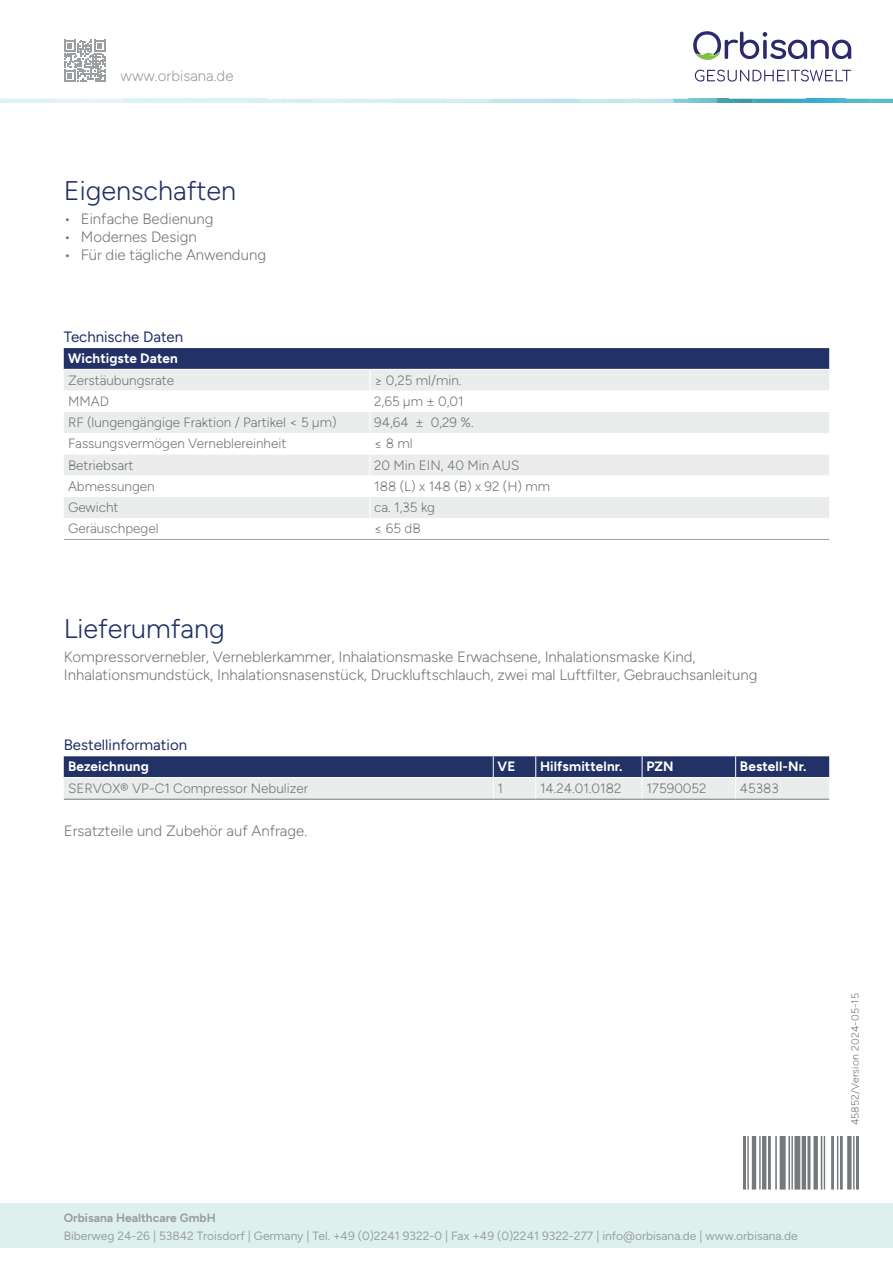
<style>
.page{position:relative;width:893px;height:1263px;background:#fff}
.page>*{position:absolute;margin:0;border:0;box-sizing:border-box;transform-origin:0 0}
.t1{font:300 27px "Figtree";color:#223166}
.t2{font:300 15px/18px "Figtree";color:#75797b}
.t3{font:15px "Figtree";color:#223166}
.t4{font:300 15px "Figtree";color:#9b9fa1}
.t5{font:300 13.5px "Figtree";color:#75797b}
.t6{font:700 13.5px "Figtree";letter-spacing:.01em;color:#fff}
.t7{font:12px "Figtree";color:#9b9fa1}
.t8{font:700 12px "Figtree";color:#9b9fa1}
.t9{font:300 10.5px "Figtree";letter-spacing:.015em;color:#75797b}
</style>
<div class="page">
<div style="left:0;top:1203px;width:893px;height:45px;background:#ddf0ed"></div>
<svg style="left:629px;top:99px;width:264px;height:4px"></svg>
<img style="left:729px;top:99px;width:25px;height:4px">
<img style="left:402px;top:99px;width:227px;height:4px">
<img style="left:294px;top:99px;width:21px;height:4px">
<svg style="left:394px;top:99px;width:8px;height:4px"></svg>
<svg style="left:266px;top:99px;width:3px;height:4px"></svg>
<svg style="left:282px;top:99px;width:12px;height:4px"></svg>
<svg style="left:64px;top:40px;width:41px;height:41px"></svg>
<svg style="left:695px;top:70px;width:156px;height:12px"></svg>
<svg style="left:693px;top:31px;width:158px;height:29px"></svg>
<hr style="left:64px;top:799px;width:429px;height:1px;background:#75797b">
<hr style="left:493px;top:799px;width:43px;height:1px;background:#75797b">
<hr style="left:536px;top:799px;width:106px;height:1px;background:#75797b">
<hr style="left:642px;top:799px;width:94px;height:1px;background:#75797b">
<hr style="left:736px;top:799px;width:93px;height:1px;background:#75797b">
<svg style="left:64px;top:756px;width:765px;height:43px;background:#878fa9"></svg>
<hr style="left:64px;top:777px;width:429px;height:1px;background:#fff">
<hr style="left:494px;top:777px;width:41px;height:1px;background:#fff">
<hr style="left:536px;top:777px;width:106px;height:1px;background:#fff">
<hr style="left:642px;top:777px;width:93px;height:1px;background:#fff">
<hr style="left:736px;top:777px;width:93px;height:1px;background:#fff">
<svg style="left:64px;top:348px;width:765px;height:170px"></svg>
<hr style="left:64px;top:539px;width:306px;height:1px;background:#9b9fa1">
<hr style="left:370px;top:539px;width:459px;height:1px;background:#9b9fa1">
<hr style="left:64px;top:369px;width:306px;height:1px;background:#fff">
<hr style="left:370px;top:369px;width:459px;height:1px;background:#fff">
<img style="left:743px;top:1136px;width:116px;height:53px">
<p class="t4" style="left:121px;top:67px;width:114px">www.orbisana.de</p>
<h1 class="t1" style="left:64px;top:175px;width:174px">Eigenschaften</h1>
<p class="t2" style="left:64px;top:210px;width:151px">• Einfache Bedienung</p>
<p class="t2" style="left:64px;top:228px;width:134px">• Modernes Design</p>
<p class="t2" style="left:64px;top:246px;width:204px">• Für die tägliche Anwendung</p>
<p class="t3" style="left:64px;top:328px;width:121px">Technische Daten</p>
<p class="t6" style="left:68px;top:351px;width:111px">Wichtigste Daten</p>
<p class="t5" style="left:68px;top:373px;width:108px">Zerstäubungsrate</p>
<p class="t5" style="left:374px;top:373px;width:89px">≥ 0,25 ml/min.</p>
<p class="t5" style="left:68px;top:394px;width:42px">MMAD</p>
<p class="t5" style="left:374px;top:394px;width:91px">2,65 µm ± 0,01</p>
<p class="t5" style="left:68px;top:415px;width:270px">RF (lungengängige Fraktion / Partikel &lt; 5 µm)</p>
<p class="t5" style="left:374px;top:415px;width:101px">94,64 ± 0,29 %.</p>
<p class="t5" style="left:68px;top:436px;width:220px">Fassungsvermögen Verneblereinheit</p>
<p class="t5" style="left:374px;top:436px;width:40px">≤ 8 ml</p>
<p class="t5" style="left:68px;top:457px;width:67px">Betriebsart</p>
<p class="t5" style="left:374px;top:457px;width:147px">20 Min EIN, 40 Min AUS</p>
<p class="t5" style="left:68px;top:479px;width:88px">Abmessungen</p>
<p class="t5" style="left:374px;top:479px;width:177px">188 (L) x 148 (B) x 92 (H) mm</p>
<p class="t5" style="left:68px;top:500px;width:52px">Gewicht</p>
<p class="t5" style="left:374px;top:500px;width:62px">ca. 1,35 kg</p>
<p class="t5" style="left:68px;top:521px;width:92px">Geräuschpegel</p>
<p class="t5" style="left:374px;top:521px;width:48px">≤ 65 dB</p>
<h1 class="t1" style="left:64px;top:613px;width:163px">Lieferumfang</h1>
<p class="t2" style="left:64px;top:648px;width:695px">Kompressorvernebler, Verneblerkammer, Inhalationsmaske Erwachsene, Inhalationsmaske Kind,<br>Inhalationsmundstück, Inhalationsnasenstück, Druckluftschlauch, zwei mal Luftfilter, Gebrauchsanleitung</p>
<p class="t3" style="left:64px;top:736px;width:125px">Bestellinformation</p>
<p class="t6" style="left:68px;top:759px;width:82px">Bezeichnung</p>
<p class="t6" style="left:497px;top:759px;width:19px">VE</p>
<p class="t6" style="left:540px;top:759px;width:84px">Hilfsmittelnr.</p>
<p class="t6" style="left:646px;top:759px;width:29px">PZN</p>
<p class="t6" style="left:740px;top:759px;width:68px">Bestell-Nr.</p>
<p class="t5" style="left:68px;top:781px;width:242px">SERVOX® VP-C1 Compressor Nebulizer</p>
<p class="t5" style="left:497px;top:781px;width:7px">1</p>
<p class="t5" style="left:540px;top:781px;width:83px">14.24.01.0182</p>
<p class="t5" style="left:646px;top:781px;width:62px">17590052</p>
<p class="t5" style="left:740px;top:781px;width:40px">45383</p>
<p class="t2" style="left:64px;top:821px;width:245px">Ersatzteile und Zubehör auf Anfrage.</p>
<p class="t8" style="left:64px;top:1211px;width:153px">Orbisana Healthcare GmbH</p>
<p class="t7" style="left:64px;top:1228px;width:735px">Biberweg 24-26 | 53842 Troisdorf | Germany | Tel. +49 (0)2241 9322-0 | Fax +49 (0)2241 9322-277 | info@orbisana.de | www.orbisana.de</p>
<p class="t9" style="left:849px;top:1125px;width:134px;rotate:-90deg">45852/Version 2024-05-15</p>
</div>
